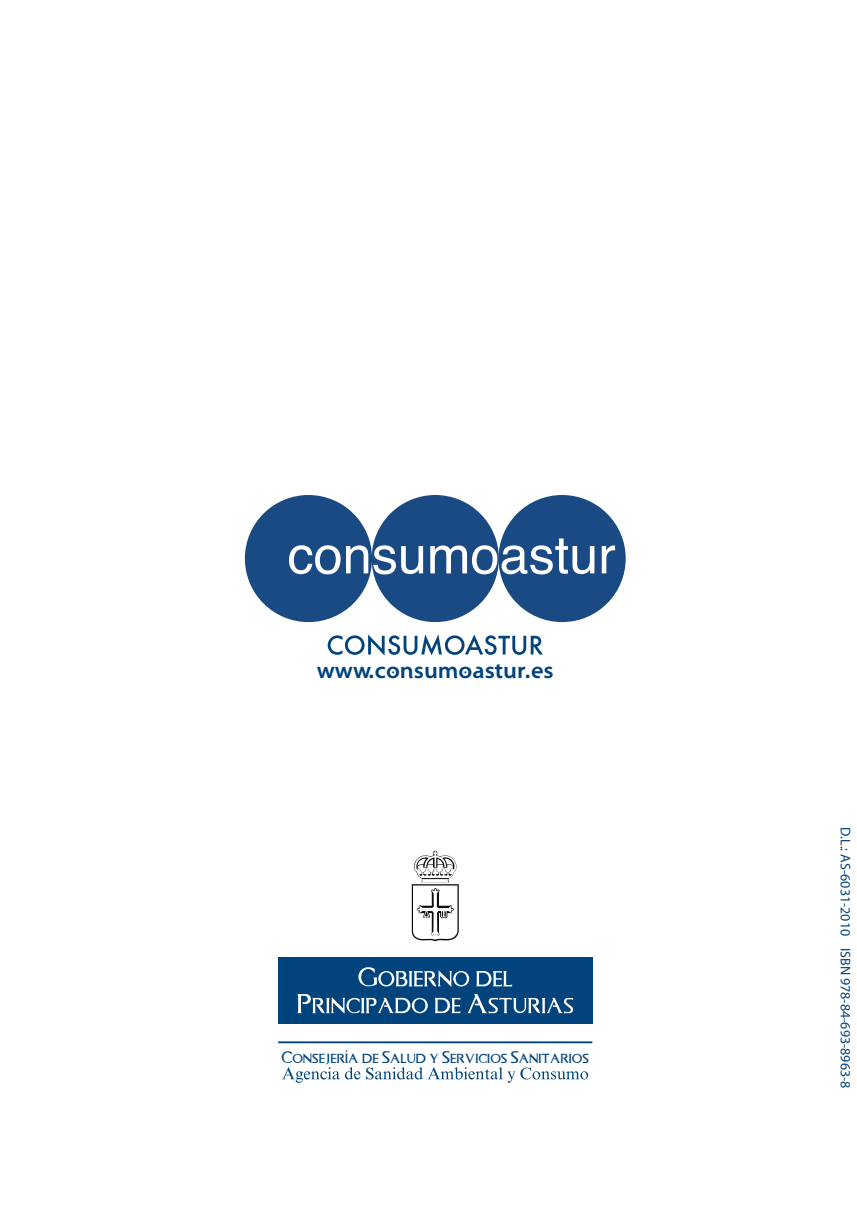
<style>
.page{position:relative;width:857px;height:1225px;background:#fff}
.page>*{position:absolute;margin:0;border:0;box-sizing:border-box;transform-origin:0 0}
.t1{font:700 22.6px "Santana";color:#01437c}
.t2{font:14px "Myriad Pro";color:#01437c}
.t3{font:13.6px "Asturica";color:#01437c}
</style>
<div class="page">
<div style="left:278px;top:957px;width:314px;height:67px;background:#01437c"></div>
<svg style="left:411px;top:850px;width:47px;height:92px"></svg>
<svg style="left:358px;top:967px;width:111px;height:20px"></svg>
<svg style="left:476px;top:971px;width:36px;height:15px"></svg>
<svg style="left:297px;top:994px;width:130px;height:19px"></svg>
<svg style="left:435px;top:998px;width:25px;height:15px"></svg>
<svg style="left:467px;top:994px;width:105px;height:19px"></svg>
<hr style="left:278px;top:1041px;width:314px;height:2px;background:#01437c">
<svg style="left:282px;top:1067px;width:78px;height:15px"></svg>
<svg style="left:366px;top:1067px;width:222px;height:15px"></svg>
<div style="left:245px;top:495px;width:127px;height:127px;background:#1a4a83;border-radius:50%"></div>
<div style="left:371px;top:495px;width:127px;height:127px;background:#1a4a83;border-radius:50%"></div>
<div style="left:498px;top:495px;width:127px;height:127px;background:#1a4a83;border-radius:50%"></div>
<svg style="left:289px;top:545px;width:51px;height:29px"></svg>
<svg style="left:346px;top:545px;width:77px;height:29px"></svg>
<svg style="left:430px;top:538px;width:164px;height:36px"></svg>
<svg style="left:601px;top:545px;width:13px;height:28px"></svg>
<svg style="left:327px;top:634px;width:215px;height:21px"></svg>
<h1 class="t1" style="left:316px;top:657px;width:238px">www.consumoastur.es</h1>
<p class="t3" style="left:281px;top:1048px;width:309px">CONSEJERÍA DE SALUD Y SERVICIOS SANITARIOS</p>
<p class="t2" style="left:852px;top:827px;width:263px;rotate:90deg">D.L.: AS-6031-2010 ISBN 978-84-693-8963-8</p>
</div>
